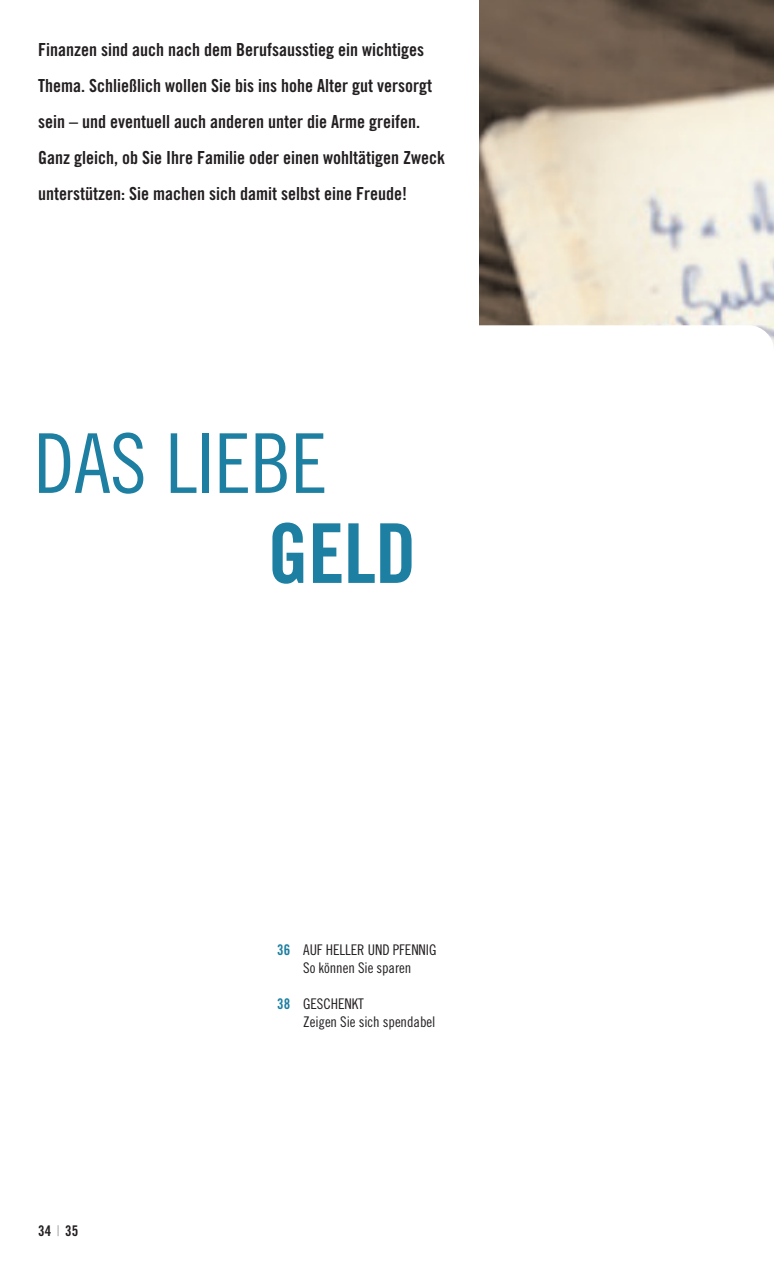
<style>
.page{position:relative;width:774px;height:1263px;background:#fff}
.page>*{position:absolute;margin:0;border:0;box-sizing:border-box;transform-origin:0 0}
.t1{font:82.5px "Trade Gothic Cond Eighteen";letter-spacing:-.01em;color:#1d7fa1}
.t2{font:82.5px "Trade Gothic Bold Cond Twenty";color:#1d7fa1}
.t3{font:18px/36px "Trade Gothic Bold Cond Twenty";color:#231f20}
.t4{font:14.7px/18px "Trade Gothic Cond Eighteen";letter-spacing:-.005em;color:#231f20}
.t5{font:14.7px "Trade Gothic Bold Cond Twenty";color:#231f20}
.t6{font:14.7px "Trade Gothic Bold Cond Twenty";color:#1d7fa1}
</style>
<div class="page">
<img style="left:479px;top:0;width:295px;height:345px">
<div style="left:391px;top:325px;width:383px;height:846px;background:#fff;border-radius:26px"></div>
<p class="t3" style="left:38px;top:33px;width:408px">Finanzen sind auch nach dem Berufsausstieg ein wichtiges Thema. Schließlich wollen Sie bis ins hohe Alter gut versorgt sein – und eventuell auch anderen unter die Arme greifen.<br>Ganz gleich, ob Sie Ihre Familie oder einen wohltätigen Zweck unterstützen: Sie machen sich damit selbst eine Freude!</p>
<h1 class="t1" style="left:34px;top:433px;width:295px">DAS LIEBE</h1>
<h1 class="t2" style="left:267px;top:523px;width:150px">GELD</h1>
<p class="t5" style="left:38px;top:1225px;width:41px">34 | 35</p>
<p class="t6" style="left:277px;top:945px;width:15px">36</p>
<p class="t6" style="left:277px;top:999px;width:15px">38</p>
<p class="t4" style="left:303px;top:942px;width:135px">AUF HELLER UND PFENNIG<br>So können Sie sparen</p>
<p class="t4" style="left:303px;top:996px;width:134px">GESCHENKT<br>Zeigen Sie sich spendabel</p>
</div>
